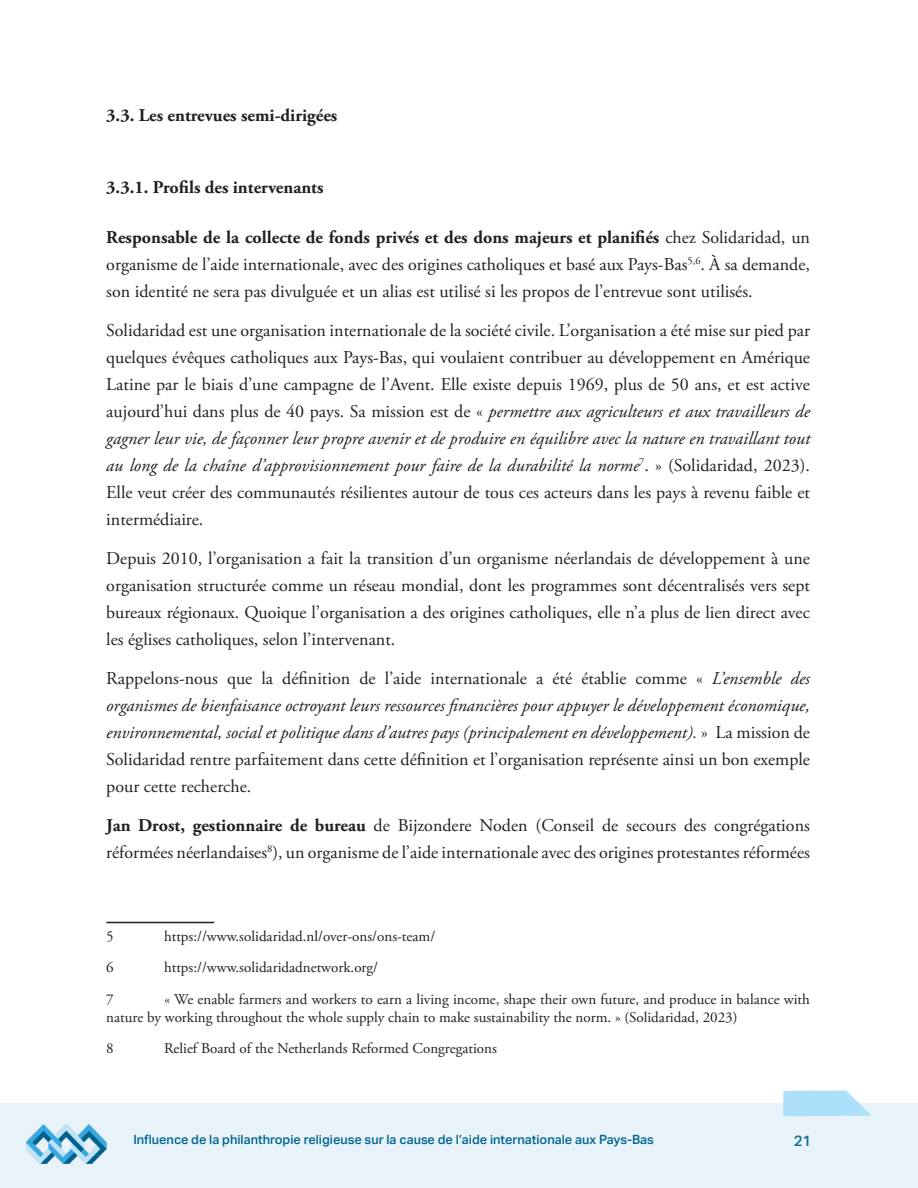
<style>
.page{position:relative;width:918px;height:1188px;background:#fff}
.page>*{position:absolute;margin:0;border:0;box-sizing:border-box;transform-origin:0 0}
.t1{font:18px/27px "Adobe Garamond Pro";color:#231f20;text-align:justify}
.Heading_2{font:700 18px "Adobe Garamond Pro";color:#231f20}
.Heading_3{font:700 18px "Adobe Garamond Pro";color:#231f20}
.t2{font:15px/18px "Adobe Garamond Pro";color:#231f20}
.t3{font:500 15px "Aktiv Grotesk";color:#196991}
.t4{font:500 12.75px "Aktiv Grotesk";color:#006490}
.s1{font-weight:700}
.s2{font-style:italic}
</style>
<div class="page">
<div style="left:0;top:1103px;width:918px;height:85px;background:#e7f3f9"></div>
<img style="left:26px;top:1124px;width:80px;height:40px">
<svg style="left:783px;top:1091px;width:88px;height:25px;background:#b7e4f9"></svg>
<hr style="left:106px;top:922px;width:108px;height:1px;background:#231f20">
<p class="Heading_2" style="left:106px;top:105px;width:233px">3.3. Les entrevues semi-dirigées</p>
<p class="Heading_3" style="left:106px;top:177px;width:219px">3.3.1. Profils des intervenants</p>
<p class="t1" style="left:106px;top:224px;width:705px"><span class="s1">Responsable de la collecte de fonds privés et des dons majeurs et planifiés</span> chez Solidaridad, un organisme de l’aide internationale, avec des origines catholiques et basé aux Pays-Bas<sup>5,6</sup>. À sa demande, son identité ne sera pas divulguée et un alias est utilisé si les propos de l’entrevue sont utilisés.</p>
<p class="t1" style="left:106px;top:317px;width:705px">Solidaridad est une organisation internationale de la société civile. L’organisation a été mise sur pied par quelques évêques catholiques aux Pays-Bas, qui voulaient contribuer au développement en Amérique Latine par le biais d’une campagne de l’Avent. Elle existe depuis 1969, plus de 50 ans, et est active aujourd’hui dans plus de 40 pays. Sa mission est de « <span class="s2">permettre aux agriculteurs et aux travailleurs de gagner leur vie, de façonner leur propre avenir et de produire en équilibre avec la nature en travaillant tout au long de la chaîne d’approvisionnement pour faire de la durabilité la norme</span><sup>7</sup>. » (Solidaridad, 2023).<br>Elle veut créer des communautés résilientes autour de tous ces acteurs dans les pays à revenu faible et intermédiaire.</p>
<p class="t1" style="left:106px;top:545px;width:705px">Depuis 2010, l’organisation a fait la transition d’un organisme néerlandais de développement à une organisation structurée comme un réseau mondial, dont les programmes sont décentralisés vers sept bureaux régionaux. Quoique l’organisation a des origines catholiques, elle n’a plus de lien direct avec les églises catholiques, selon l’intervenant.</p>
<p class="t1" style="left:106px;top:665px;width:705px">Rappelons-nous que la définition de l’aide internationale a été établie comme « <span class="s2">L’ensemble des organismes de bienfaisance octroyant leurs ressources financières pour appuyer le développement économique, environnemental, social et politique dans d’autres pays (principalement en développement).</span> » La mission de Solidaridad rentre parfaitement dans cette définition et l’organisation représente ainsi un bon exemple pour cette recherche.</p>
<p class="t1" style="left:106px;top:812px;width:705px"><span class="s1">Jan Drost, gestionnaire de bureau</span> de Bijzondere Noden (Conseil de secours des congrégations réformées néerlandaises<sup>8</sup>), un organisme de l’aide internationale avec des origines protestantes réformées</p>
<p class="t2" style="left:106px;top:927px;width:9px">5</p>
<p class="t2" style="left:164px;top:927px;width:273px">https://www.solidaridad.nl/over-ons/ons-team/</p>
<p class="t2" style="left:106px;top:959px;width:9px">6</p>
<p class="t2" style="left:164px;top:959px;width:216px">https://www.solidaridadnetwork.org/</p>
<p class="t2" style="left:106px;top:990px;width:9px">7</p>
<p class="t2" style="left:106px;top:990px;width:705px;text-indent:58px">« We enable farmers and workers to earn a living income, shape their own future, and produce in balance with nature by working throughout the whole supply chain to make sustainability the norm. » (Solidaridad, 2023)</p>
<p class="t2" style="left:106px;top:1040px;width:9px">8</p>
<p class="t2" style="left:164px;top:1040px;width:334px">Relief Board of the Netherlands Reformed Congregations</p>
<p class="t4" style="left:133px;top:1132px;width:522px">Influence de la philanthropie religieuse sur la cause de l’aide internationale aux Pays-Bas</p>
<p class="t3" style="left:794px;top:1132px;width:19px">21</p>
</div>
